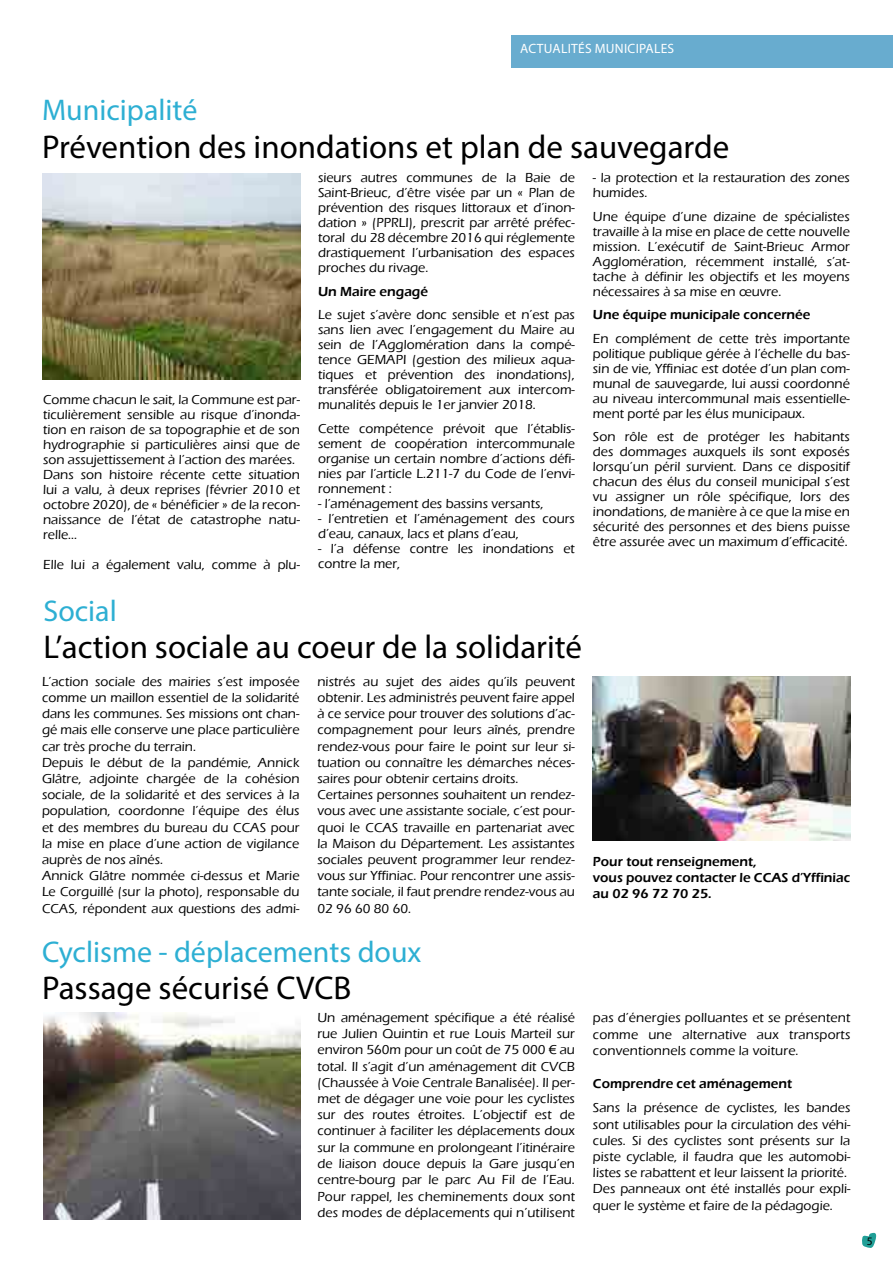
<style>
.page{position:relative;width:893px;height:1263px;background:#fff}
.page>*{position:absolute;margin:0;border:0;box-sizing:border-box;transform-origin:0 0}
.t1{font:33px "Myriad Pro";color:#000}
.t2{font:30px "Myriad Pro";color:#2dafd3}
.t3{font:500 13.5px/16.2px "Eras ITC";color:#000;text-align:justify}
.t4{font:600 13.5px/16.2px "Eras ITC";color:#000}
.t5{font:13.5px "Myriad Pro";color:#fff}
.t6{font:11.55px "Myriad Pro";color:#000}
</style>
<div class="page">
<svg style="left:862px;top:1232px;width:15px;height:16px"></svg>
<div style="left:511px;top:35px;width:382px;height:33px;background:#68accf"></div>
<img style="left:593px;top:676px;width:257px;height:165px">
<img style="left:42px;top:173px;width:258px;height:207px">
<img style="left:43px;top:1013px;width:257px;height:206px">
<p class="t5" style="left:520px;top:40px;width:25px">ACTUALITÉS</p>
<p class="t5" style="left:595px;top:40px;width:9px">MUNI</p>
<p class="t5" style="left:628px;top:40px;width:16px">CIPALES</p>
<h2 class="t2" style="left:42px;top:92px;width:157px">Municipalité</h2>
<h1 class="t1" style="left:42px;top:127px;width:689px">Prévention des inondations et plan de sauvegarde</h1>
<p class="t3" style="left:43px;top:392px;width:258px;line-height:15px;text-align:left">Comme chacun le sait, la Commune est par&shy;ticulièrement sensible au risque d’inonda&shy;tion en raison de sa topographie et de son hydrographie si particulières ainsi que de son assujettissement à l’action des marées.<br>Dans son histoire récente cette situation lui a valu, à deux reprises (février 2010 et octobre 2020), de « bénéficier » de la recon&shy;naissance de l’état de catastrophe natu&shy;relle…</p>
<p class="t3" style="left:43px;top:557px;width:258px">Elle lui a également valu, comme à plu-</p>
<p class="t3" style="left:318px;top:170px;width:258px;line-height:15px">sieurs autres communes de la Baie de Saint-Brieuc, d’être visée par un « Plan de prévention des risques littoraux et d’inon&shy;dation » (PPRLI), prescrit par arrêté préfec&shy;toral du 28 décembre 2016 qui réglemente drastiquement l’urbanisation des espaces proches du rivage.</p>
<p class="t4" style="left:318px;top:283px;width:112px">Un Maire engagé</p>
<p class="t3" style="left:318px;top:307px;width:258px;line-height:15px">Le sujet s’avère donc sensible et n’est pas sans lien avec l’engagement du Maire au sein de l’Agglomération dans la compé&shy;tence GEMAPI (gestion des milieux aqua&shy;tiques et prévention des inondations), transférée obligatoirement aux intercom&shy;munalités depuis le 1er janvier 2018.</p>
<p class="t3" style="left:318px;top:421px;width:258px;line-height:15px">Cette compétence prévoit que l’établis&shy;sement de coopération intercommunale organise un certain nombre d’actions défi&shy;nies par l’article L.211-7 du Code de l’envi&shy;ronnement :</p>
<p class="t3" style="left:318px;top:495px;width:227px">- l’aménagement des bassins versants,</p>
<p class="t3" style="left:318px;top:511px;width:258px;line-height:15px">- l’entretien et l’aménagement des cours d’eau, canaux, lacs et plans d’eau,</p>
<p class="t3" style="left:318px;top:541px;width:258px;line-height:15px">- l’a défense contre les inondations et contre la mer,</p>
<h2 class="t2" style="left:43px;top:592px;width:75px">Social</h2>
<h1 class="t1" style="left:43px;top:627px;width:540px">L’action sociale au coeur de la solidarité</h1>
<p class="t3" style="left:42px;top:673px;width:259px;text-align:left">L’action sociale des mairies s’est imposée comme un maillon essentiel de la solidarité dans les communes. Ses missions ont chan&shy;gé mais elle conserve une place particulière car très proche du terrain.<br>Depuis le début de la pandémie, Annick Glâtre, adjointe chargée de la cohésion sociale, de la solidarité et des services à la population, coordonne l’équipe des élus et des membres du bureau du CCAS pour la mise en place d’une action de vigilance auprès de nos aînés.<br>Annick Glâtre nommée ci-dessus et Marie Le Corguillé (sur la photo), responsable du CCAS, répondent aux questions des admi-</p>
<p class="t3" style="left:317px;top:673px;width:259px;text-align:left">nistrés au sujet des aides qu’ils peuvent obtenir. Les administrés peuvent faire appel à ce service pour trouver des solutions d’ac&shy;compagnement pour leurs aînés, prendre rendez-vous pour faire le point sur leur si&shy;tuation ou connaître les démarches néces&shy;saires pour obtenir certains droits.<br>Certaines personnes souhaitent un rendez&shy;vous avec une assistante sociale, c’est pour&shy;quoi le CCAS travaille en partenariat avec la Maison du Département. Les assistantes sociales peuvent programmer leur rendez&shy;vous sur Yffiniac. Pour rencontrer une assis&shy;tante sociale, il faut prendre rendez-vous au 02 96 60 80 60.</p>
<p class="t3" style="left:593px;top:170px;width:258px;line-height:15px">- la protection et la restauration des zones humides.</p>
<p class="t3" style="left:593px;top:209px;width:258px;line-height:15px">Une équipe d’une dizaine de spécialistes travaille à la mise en place de cette nouvelle mission. L’exécutif de Saint-Brieuc Armor Agglomération, récemment installé, s’at&shy;tache à définir les objectifs et les moyens nécessaires à sa mise en œuvre.</p>
<p class="t4" style="left:593px;top:307px;width:219px">Une équipe municipale concernée</p>
<p class="t3" style="left:593px;top:331px;width:258px;line-height:15px">En complément de cette très importante politique publique gérée à l’échelle du bas&shy;sin de vie, Yffiniac est dotée d’un plan com&shy;munal de sauvegarde, lui aussi coordonné au niveau intercommunal mais essentielle&shy;ment porté par les élus municipaux.</p>
<p class="t3" style="left:593px;top:429px;width:258px;line-height:15px">Son rôle est de protéger les habitants des dommages auxquels ils sont exposés lorsqu’un péril survient. Dans ce dispositif chacun des élus du conseil municipal s’est vu assigner un rôle spécifique, lors des inondations, de manière à ce que la mise en sécurité des personnes et des biens puisse être assurée avec un maximum d’efficacité.</p>
<p class="t4" style="left:593px;top:853px;width:259px">Pour tout renseignement,<br>vous pouvez contacter le CCAS d’Yffiniac au 02 96 72 70 25.</p>
<h2 class="t2" style="left:42px;top:933px;width:381px">Cyclisme - déplacements doux</h2>
<h1 class="t1" style="left:42px;top:968px;width:311px">Passage sécurisé CVCB</h1>
<p class="t3" style="left:317px;top:1009px;width:259px">Un aménagement spécifique a été réalisé rue Julien Quintin et rue Louis Marteil sur environ 560m pour un coût de 75 000 € au total. Il s’agit d’un aménagement dit CVCB (Chaussée à Voie Centrale Banalisée). Il per&shy;met de dégager une voie pour les cyclistes sur des routes étroites. L’objectif est de continuer à faciliter les déplacements doux sur la commune en prolongeant l’itinéraire de liaison douce depuis la Gare jusqu’en centre-bourg par le parc Au Fil de l’Eau.<br>Pour rappel, les cheminements doux sont des modes de déplacements qui n’utilisent</p>
<p class="t3" style="left:593px;top:1009px;width:259px">pas d’énergies polluantes et se présentent comme une alternative aux transports conventionnels comme la voiture.</p>
<p class="t4" style="left:593px;top:1075px;width:201px">Comprendre cet aménagement</p>
<p class="t3" style="left:593px;top:1100px;width:259px;text-align:left">Sans la présence de cyclistes, les bandes sont utilisables pour la circulation des véhi&shy;cules. Si des cyclistes sont présents sur la piste cyclable, il faudra que les automobi&shy;listes se rabattent et leur laissent la priorité.<br>Des panneaux ont été installés pour expli&shy;quer le système et faire de la pédagogie.</p>
<p class="t6" style="left:867px;top:1234px;width:7px">5</p>
</div>
